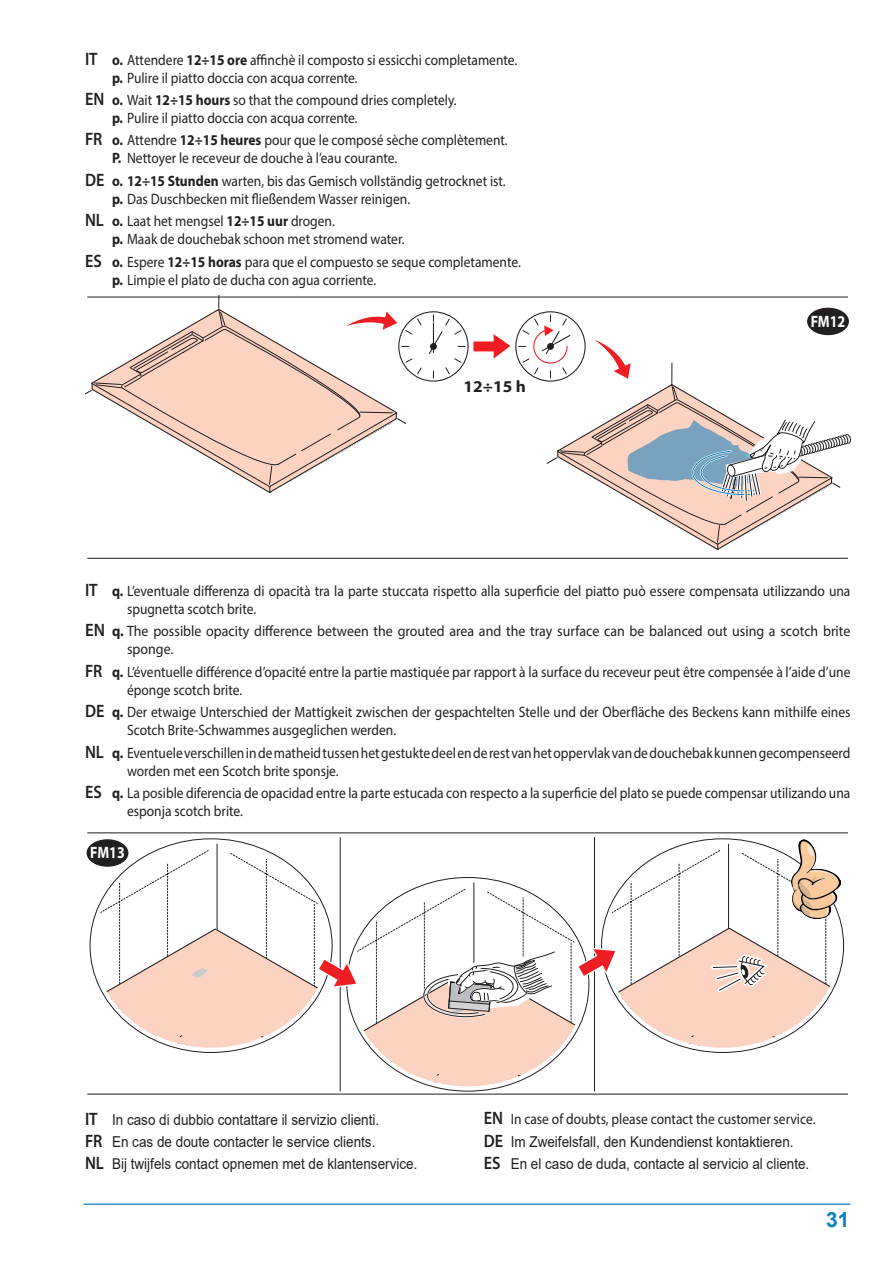
<style>
.page{position:relative;width:893px;height:1263px;background:#fff}
.page>*{position:absolute;margin:0;border:0;box-sizing:border-box;transform-origin:0 0}
.t1{font:700 21px "Arial";color:#0c81be}
.t2{font:700 16.5px "Myriad Pro";color:#fff;scale:.85 1}
.t3{font:700 16.5px "Myriad Pro";color:#231f20;scale:1.05 1}
.t4{font:15px/18px "Myriad Pro";color:#231f20;scale:.9 1}
.t5{font:15px "Arial";color:#231f20;scale:.9 1}
.t6{font:15px/18px "Myriad Pro";color:#231f20;scale:.93 1}
.s1{font-weight:600;font-size:18px}
.s2{font-weight:700}
.s3{font-family:"Myriad Pro";font-weight:600;font-size:18px}
</style>
<div class="page">
<hr style="left:84px;top:1203px;width:766px;height:2px;background:#3e8ec6">
<svg style="left:85px;top:296px;width:765px;height:263px"></svg>
<hr style="left:88px;top:1094px;width:760px;height:1px;background:#231f20">
<hr style="left:340px;top:837px;width:1px;height:254px;background:#231f20">
<hr style="left:594px;top:837px;width:1px;height:254px;background:#231f20">
<hr style="left:88px;top:833px;width:760px;height:1px;background:#231f20">
<svg style="left:94px;top:844px;width:746px;height:242px"></svg>
<img style="left:792px;top:840px;width:48px;height:78px">
<div style="left:806px;top:307px;width:44px;height:29px;background:#231f20;border-radius:50%"></div>
<div style="left:806px;top:306px;width:44px;height:31px;border:2px solid #fff;border-radius:50%"></div>
<div style="left:86px;top:838px;width:43px;height:29px;background:#231f20;border-radius:50%"></div>
<div style="left:85px;top:838px;width:45px;height:30px;border:2px solid #fff;border-radius:50%"></div>
<p class="t4" style="left:85px;top:50px;width:482px"><span class="s1">IT</span> <span class="s2">o.</span> Attendere <span class="s2">12÷15 ore</span> affinchè il composto si essicchi completamente.</p>
<p class="t4" style="left:112px;top:68px;width:274px"><span class="s2">p.</span> Pulire il piatto doccia con acqua corrente.</p>
<p class="t4" style="left:85px;top:91px;width:414px"><span class="s1">EN</span> <span class="s2">o.</span> Wait <span class="s2">12÷15 hours</span> so that the compound dries completely.</p>
<p class="t4" style="left:112px;top:109px;width:274px"><span class="s2">p.</span> Pulire il piatto doccia con acqua corrente.</p>
<p class="t4" style="left:85px;top:131px;width:471px"><span class="s1">FR</span> <span class="s2">o.</span> Attendre <span class="s2">12÷15 heures</span> pour que le composé sèche complètement.</p>
<p class="t4" style="left:112px;top:149px;width:318px"><span class="s2">P.</span> Nettoyer le receveur de douche à l’eau courante.</p>
<p class="t4" style="left:85px;top:171px;width:469px"><span class="s1">DE</span> <span class="s2">o. 12÷15 Stunden</span> warten, bis das Gemisch vollständig getrocknet ist.</p>
<p class="t4" style="left:112px;top:189px;width:333px"><span class="s2">p.</span> Das Duschbecken mit fließendem Wasser reinigen.</p>
<p class="t4" style="left:85px;top:212px;width:279px"><span class="s1">NL</span> <span class="s2">o.</span> Laat het mengsel <span class="s2">12÷15 uur</span> drogen.</p>
<p class="t4" style="left:112px;top:230px;width:326px"><span class="s2">p.</span> Maak de douchebak schoon met stromend water.</p>
<p class="t4" style="left:85px;top:252px;width:486px"><span class="s1">ES</span> <span class="s2">o.</span> Espere <span class="s2">12÷15 horas</span> para que el compuesto se seque completamente.</p>
<p class="t4" style="left:112px;top:270px;width:295px"><span class="s2">p.</span> Limpie el plato de ducha con agua corriente.</p>
<p class="t3" style="left:464px;top:375px;width:61px">12÷15 h</p>
<p class="t2" style="left:811px;top:311px;width:42px">FM12</p>
<p class="t4" style="left:127px;top:582px;width:805px;text-indent:-42px"><span class="s1">IT</span> <span class="s2">q.</span> L’eventuale differenza di opacità tra la parte stuccata rispetto alla superficie del piatto può essere compensata utilizzando una spugnetta scotch brite.</p>
<p class="t6" style="left:127px;top:622px;width:779px;text-indent:-42px"><span class="s1">EN</span> <span class="s2">q.</span> The possible opacity difference between the grouted area and the tray surface can be balanced out using a scotch brite sponge.</p>
<p class="t4" style="left:127px;top:663px;width:805px;text-indent:-42px"><span class="s1">FR</span> <span class="s2">q.</span> L’éventuelle différence d’opacité entre la partie mastiquée par rapport à la surface du receveur peut être compensée à l’aide d’une éponge scotch brite.</p>
<p class="t4" style="left:127px;top:703px;width:805px;text-indent:-42px"><span class="s1">DE</span> <span class="s2">q.</span> Der etwaige Unterschied der Mattigkeit zwischen der gespachtelten Stelle und der Oberfläche des Beckens kann mithilfe eines<br>Scotch Brite-Schwammes ausgeglichen werden.</p>
<p class="t4" style="left:127px;top:743px;width:805px;text-indent:-42px"><span class="s1">NL</span> <span class="s2">q.</span> Eventuele verschillen in de matheid tussen het gestukte deel en de rest van het oppervlak van de douchebak kunnen gecompenseerd worden met een Scotch brite sponsje.</p>
<p class="t4" style="left:127px;top:784px;width:805px;text-indent:-42px"><span class="s1">ES</span> <span class="s2">q.</span> La posible diferencia de opacidad entre la parte estucada con respecto a la superficie del plato se puede compensar utilizando una esponja scotch brite.</p>
<p class="t2" style="left:90px;top:842px;width:42px">FM13</p>
<p class="t5" style="left:85px;top:1109px;width:328px"><span class="s3">IT</span> In caso di dubbio contattare il servizio clienti.</p>
<p class="t4" style="left:484px;top:1110px;width:370px"><span class="s1">EN</span> In case of doubts, please contact the customer service.</p>
<p class="t5" style="left:85px;top:1131px;width:324px"><span class="s3">FR</span> En cas de doute contacter le service clients.</p>
<p class="t5" style="left:484px;top:1131px;width:346px"><span class="s3">DE</span> Im Zweifelsfall, den Kundendienst kontaktieren.</p>
<p class="t5" style="left:85px;top:1153px;width:371px"><span class="s3">NL</span> Bij twijfels contact opnemen met de klantenservice.</p>
<p class="t5" style="left:484px;top:1153px;width:363px"><span class="s3">ES</span> En el caso de duda, contacte al servicio al cliente.</p>
<h1 class="t1" style="left:826px;top:1204px;width:25px">31</h1>
</div>
